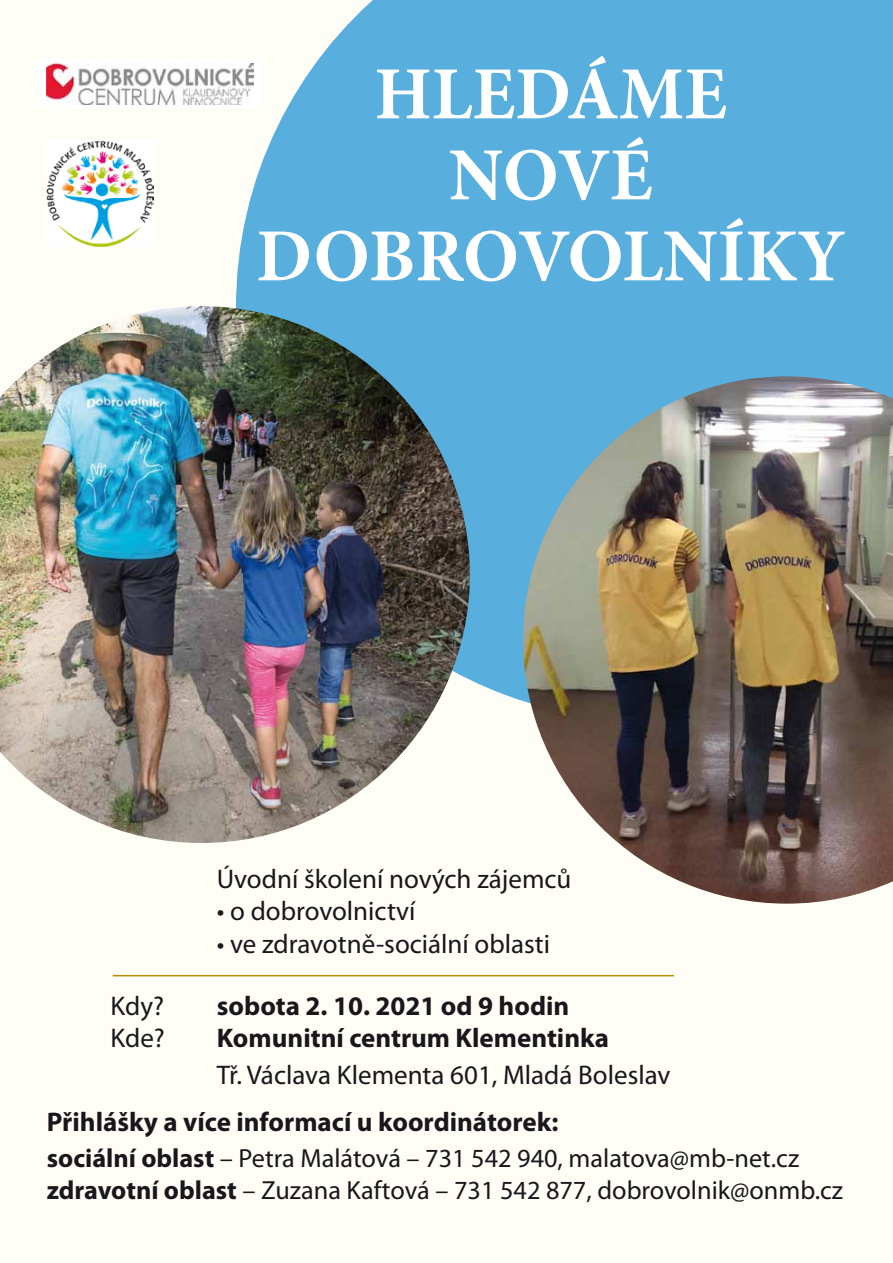
<style>
.page{position:relative;width:893px;height:1263px;background:#fffef6}
.page>*{position:absolute;margin:0;border:0;box-sizing:border-box;transform-origin:0 0}
.t1{font:700 75px/81px "Minion Pro";color:#fff;text-align:center}
.t2{font:27px "Myriad Pro";color:#1a171c}
.t3{font:700 27px "Myriad Pro";color:#1a171c}
.t4{font:26.25px/31.5px "Myriad Pro";color:#1a171c}
.s1{font-weight:700}
</style>
<div class="page">
<div style="left:236px;top:0;width:657px;height:701px;background:#58aedd"></div>
<hr style="left:113px;top:975px;width:561px;height:1px;background:#bb8e00">
<img style="left:0;top:306px;width:470px;height:537px">
<img style="left:523px;top:376px;width:370px;height:528px">
<img style="left:47px;top:140px;width:106px;height:107px">
<div style="left:38px;top:60px;width:224px;height:48px;background:#fff"></div>
<img style="left:47px;top:64px;width:206px;height:40px">
<h1 class="t1" style="left:256px;top:53px;width:590px">HLEDÁME<br>NOVÉ<br>DOBROVOLNÍKY</h1>
<p class="t2" style="left:217px;top:862px;width:356px">Úvodní školení nových zájemců</p>
<p class="t2" style="left:217px;top:894px;width:200px">• o dobrovolnictví</p>
<p class="t2" style="left:217px;top:927px;width:335px">• ve zdravotně-sociální oblasti</p>
<p class="t2" style="left:111px;top:989px;width:55px">Kdy?</p>
<p class="t3" style="left:217px;top:988px;width:354px">sobota 2. 10. 2021 od 9 hodin</p>
<p class="t2" style="left:111px;top:1022px;width:56px">Kde?</p>
<p class="t3" style="left:217px;top:1021px;width:394px">Komunitní centrum Klementinka</p>
<p class="t2" style="left:217px;top:1058px;width:455px">Tř. Václava Klementa 601, Mladá Boleslav</p>
<p class="t3" style="left:47px;top:1105px;width:513px">Přihlášky a více informací u koordinátorek:</p>
<p class="t4" style="left:47px;top:1142px;width:798px"><span class="s1">sociální oblast</span> – Petra Malátová – 731 542 940, malatova@mb-net.cz <span class="s1">zdravotní oblast</span> – Zuzana Kaftová – 731 542 877, dobrovolnik@onmb.cz</p>
</div>
